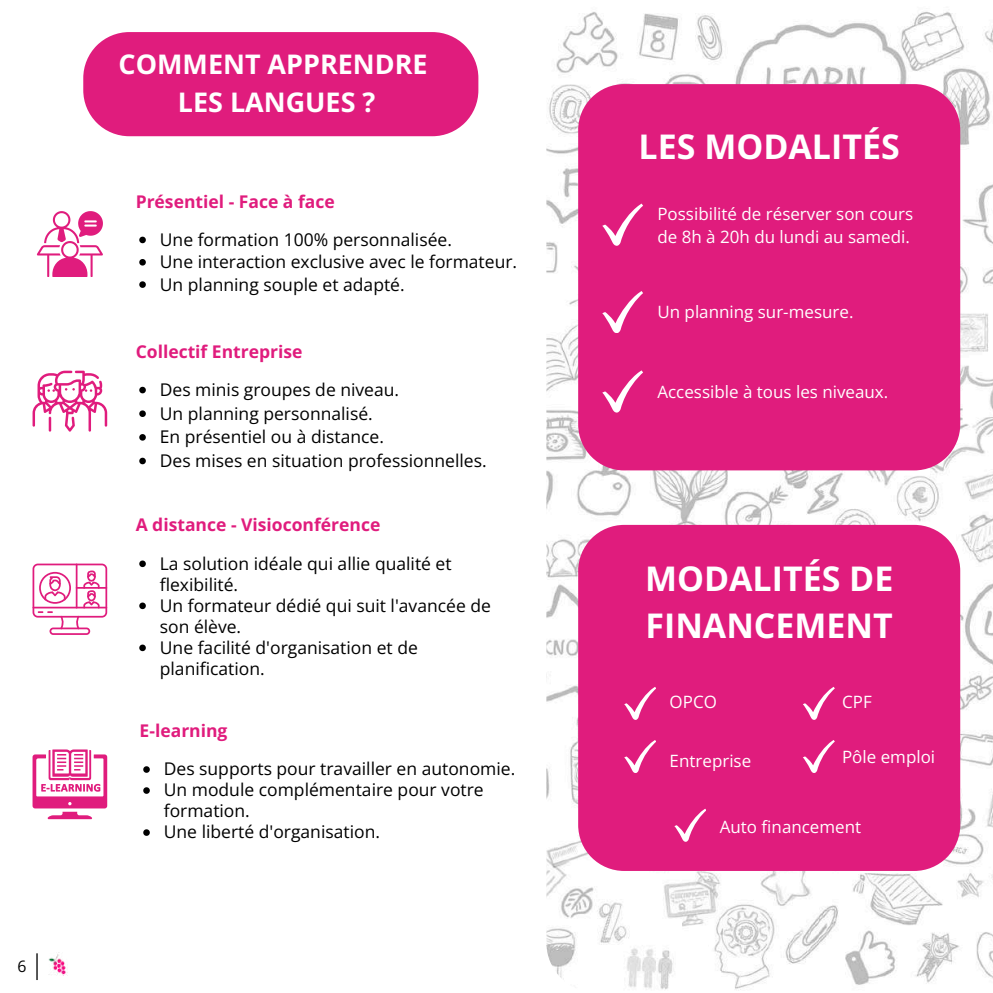
<style>
.page{position:relative;width:993px;height:993px;background:#fff}
.page>*{position:absolute;margin:0;border:0;box-sizing:border-box;transform-origin:0 0}
.t1{font:700 33.95px/47.1px "Open Sans";color:#fff}
.t2{font:700 26.95px/37.4px "Open Sans";color:#fff;text-align:center}
.t3{font:17.5px/21px "Open Sans";color:#000}
.t4{font:700 17.5px "Open Sans";color:#e01c7d}
.t5{font:16.97px/22.9px "Open Sans";color:#fff}
.t6{font:15.75px "Open Sans";color:#000}
</style>
<div class="page">
<img style="left:546px;top:11px;width:446px;height:979px">
<div style="left:578px;top:84px;width:382px;height:386px;background:#e01c7d"></div>
<svg style="left:602px;top:203px;width:41px;height:42px"></svg>
<svg style="left:602px;top:291px;width:41px;height:42px"></svg>
<svg style="left:602px;top:370px;width:41px;height:42px"></svg>
<svg style="left:33px;top:563px;width:74px;height:71px"></svg>
<svg style="left:33px;top:370px;width:74px;height:61px"></svg>
<svg style="left:37px;top:211px;width:66px;height:65px"></svg>
<div style="left:83px;top:32px;width:395px;height:104px;background:#e01c7d"></div>
<hr style="left:36px;top:953px;width:2px;height:26px;background:#000">
<img style="left:48px;top:952px;width:20px;height:22px">
<div style="left:578px;top:524px;width:382px;height:346px;background:#e01c7d"></div>
<svg style="left:624px;top:686px;width:31px;height:33px"></svg>
<svg style="left:624px;top:739px;width:31px;height:33px"></svg>
<svg style="left:674px;top:808px;width:31px;height:33px"></svg>
<svg style="left:802px;top:686px;width:32px;height:33px"></svg>
<svg style="left:802px;top:739px;width:32px;height:33px"></svg>
<svg style="left:33px;top:749px;width:74px;height:69px"></svg>
<svg style="left:139px;top:236px;width:7px;height:7px"></svg>
<svg style="left:139px;top:259px;width:7px;height:6px"></svg>
<svg style="left:139px;top:281px;width:7px;height:7px"></svg>
<svg style="left:139px;top:387px;width:7px;height:6px"></svg>
<svg style="left:139px;top:410px;width:7px;height:7px"></svg>
<svg style="left:139px;top:434px;width:7px;height:6px"></svg>
<svg style="left:139px;top:457px;width:7px;height:7px"></svg>
<svg style="left:139px;top:560px;width:7px;height:7px"></svg>
<svg style="left:139px;top:602px;width:7px;height:7px"></svg>
<svg style="left:139px;top:644px;width:7px;height:7px"></svg>
<svg style="left:143px;top:766px;width:7px;height:6px"></svg>
<svg style="left:143px;top:787px;width:7px;height:6px"></svg>
<svg style="left:143px;top:829px;width:7px;height:6px"></svg>
<p class="t6" style="left:17px;top:954px;width:10px">6</p>
<h2 class="t2" style="left:118px;top:45px;width:310px">COMMENT APPRENDRE<br>LES LANGUES ?</h2>
<p class="t4" style="left:136px;top:189px;width:200px">Présentiel - Face à face</p>
<p class="t3" style="left:160px;top:228px;width:359px;line-height:22.4px">Une formation 100% personnalisée.<br>Une interaction exclusive avec le formateur.<br>Un planning souple et adapté.</p>
<p class="t4" style="left:136px;top:339px;width:168px">Collectif Entreprise</p>
<p class="t3" style="left:160px;top:377px;width:328px;line-height:23.6px">Des minis groupes de niveau.<br>Un planning personnalisé.<br>En présentiel ou à distance.<br>Des mises en situation professionnelles.</p>
<p class="t4" style="left:136px;top:512px;width:246px">A distance - Visioconférence</p>
<p class="t3" style="left:160px;top:552px;width:332px">La solution idéale qui allie qualité et flexibilité.<br>Un formateur dédié qui suit l'avancée de son élève.<br>Une facilité d'organisation et de planification.</p>
<p class="t4" style="left:140px;top:718px;width:89px">E-learning</p>
<p class="t3" style="left:164px;top:758px;width:353px">Des supports pour travailler en autonomie.<br>Un module complémentaire pour votre formation.<br>Une liberté d'organisation.</p>
<h1 class="t1" style="left:638px;top:122px;width:262px">LES MODALITÉS</h1>
<p class="t5" style="left:657px;top:201px;width:257px">Possibilité de réserver son cours de 8h à 20h du lundi au samedi.</p>
<p class="t5" style="left:657px;top:300px;width:197px">Un planning sur-mesure.</p>
<p class="t5" style="left:657px;top:380px;width:232px">Accessible à tous les niveaux.</p>
<h1 class="t1" style="left:645px;top:554px;width:250px">MODALITÉS DE<br>FINANCEMENT</h1>
<p class="t5" style="left:669px;top:689px;width:49px">OPCO</p>
<p class="t5" style="left:669px;top:748px;width:83px">Entreprise</p>
<p class="t5" style="left:841px;top:689px;width:31px">CPF</p>
<p class="t5" style="left:841px;top:744px;width:94px">Pôle emploi</p>
<p class="t5" style="left:719px;top:815px;width:143px">Auto financement</p>
</div>
